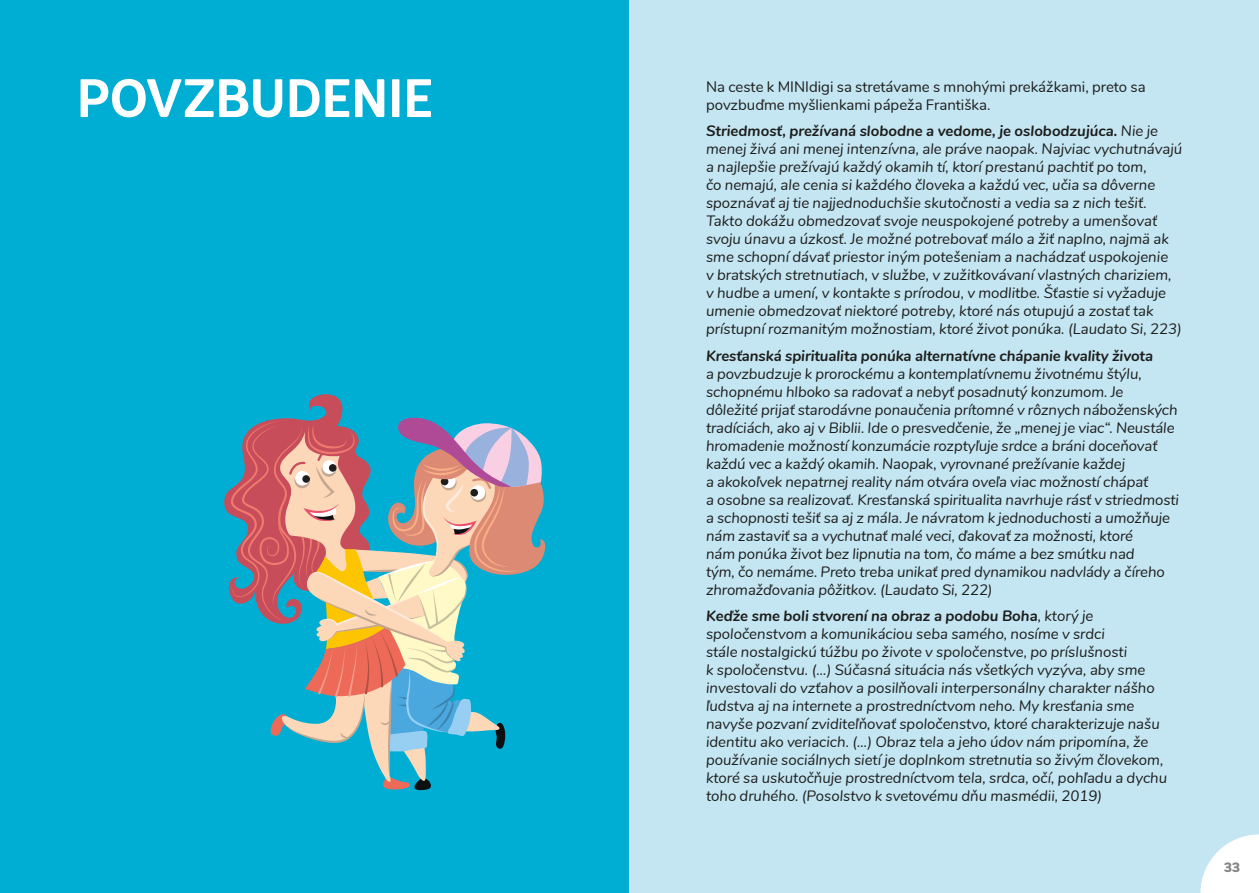
<style>
.page{position:relative;width:1259px;height:893px;background:#fff}
.page>*{position:absolute;margin:0;border:0;box-sizing:border-box;transform-origin:0 0}
.t1{font:700 54px "Andes Rounded";letter-spacing:-.005em;color:#fff}
.t2{font:italic 15px/18px "Nunito";color:#1d1d1b}
.t3{font:15px/18px "Nunito";color:#1d1d1b}
.t4{font:italic 700 15px "Nunito";letter-spacing:-.005em;color:#1d1d1b}
.t5{font:900 13.5px "Nunito";color:#878686}
.s1{font-weight:700}
</style>
<div class="page">
<div style="left:0;top:0;width:629px;height:893px;background:#00add3"></div>
<svg style="left:224px;top:394px;width:322px;height:397px"></svg>
<div style="left:629px;top:0;width:630px;height:893px;background:#c4e6f3"></div>
<svg style="left:1200px;top:834px;width:59px;height:59px"></svg>
<h1 class="t1" style="left:77px;top:65px;width:358px">POVZBUDENIE</h1>
<p class="t3" style="left:706px;top:77px;width:441px">Na ceste k MINIdigi sa stretávame s mnohými prekážkami, preto sa povzbuďme myšlienkami pápeža Františka.</p>
<p class="t2" style="left:706px;top:121px;width:478px"><span class="s1">Striedmosť, prežívaná slobodne a vedome, je oslobodzujúca.</span> Nie je menej živá ani menej intenzívna, ale práve naopak. Najviac vychutnávajú a najlepšie prežívajú každý okamih tí, ktorí prestanú pachtiť po tom,<br>čo nemajú, ale cenia si každého človeka a každú vec, učia sa dôverne spoznávať aj tie najjednoduchšie skutočnosti a vedia sa z nich tešiť.<br>Takto dokážu obmedzovať svoje neuspokojené potreby a umenšovať svoju únavu a úzkosť. Je možné potrebovať málo a žiť naplno, najmä ak sme schopní dávať priestor iným potešeniam a nachádzať uspokojenie<br>v bratských stretnutiach, v službe, v zužitkovávaní vlastných chariziem, v hudbe a umení, v kontakte s prírodou, v modlitbe. Šťastie si vyžaduje umenie obmedzovať niektoré potreby, ktoré nás otupujú a zostať tak prístupní rozmanitým možnostiam, ktoré život ponúka. (Laudato Si, 223)</p>
<p class="t4" style="left:706px;top:344px;width:448px">Kresťanská spiritualita ponúka alternatívne chápanie kvality života</p>
<p class="t2" style="left:706px;top:364px;width:474px">a povzbudzuje k prorockému a kontemplatívnemu životnému štýlu, schopnému hlboko sa radovať a nebyť posadnutý konzumom. Je dôležité prijať starodávne ponaučenia prítomné v rôznych náboženských tradíciách, ako aj v Biblii. Ide o presvedčenie, že „menej je viac“. Neustále hromadenie možností konzumácie rozptyľuje srdce a bráni doceňovať každú vec a každý okamih. Naopak, vyrovnané prežívanie každej<br>a akokoľvek nepatrnej reality nám otvára oveľa viac možností chápať<br>a osobne sa realizovať. Kresťanská spiritualita navrhuje rásť v striedmosti a schopnosti tešiť sa aj z mála. Je návratom k jednoduchosti a umožňuje nám zastaviť sa a vychutnať malé veci, ďakovať za možnosti, ktoré<br>nám ponúka život bez lipnutia na tom, čo máme a bez smútku nad<br>tým, čo nemáme. Preto treba unikať pred dynamikou nadvlády a číreho zhromažďovania pôžitkov. (Laudato Si, 222)</p>
<p class="t2" style="left:706px;top:606px;width:462px"><span class="s1">Keďže sme boli stvorení na obraz a podobu Boha</span>, ktorý je spoločenstvom a komunikáciou seba samého, nosíme v srdci<br>stále nostalgickú túžbu po živote v spoločenstve, po príslušnosti<br>k spoločenstvu. (...) Súčasná situácia nás všetkých vyzýva, aby sme investovali do vzťahov a posilňovali interpersonálny charakter nášho ľudstva aj na internete a prostredníctvom neho. My kresťania sme navyše pozvaní zviditeľňovať spoločenstvo, ktoré charakterizuje našu identitu ako veriacich. (...) Obraz tela a jeho údov nám pripomína, že používanie sociálnych sietí je doplnkom stretnutia so živým človekom, ktoré sa uskutočňuje prostredníctvom tela, srdca, očí, pohľadu a dychu toho druhého. (Posolstvo k svetovému dňu masmédii, 2019)</p>
<p class="t5" style="left:1224px;top:857px;width:18px">33</p>
</div>
